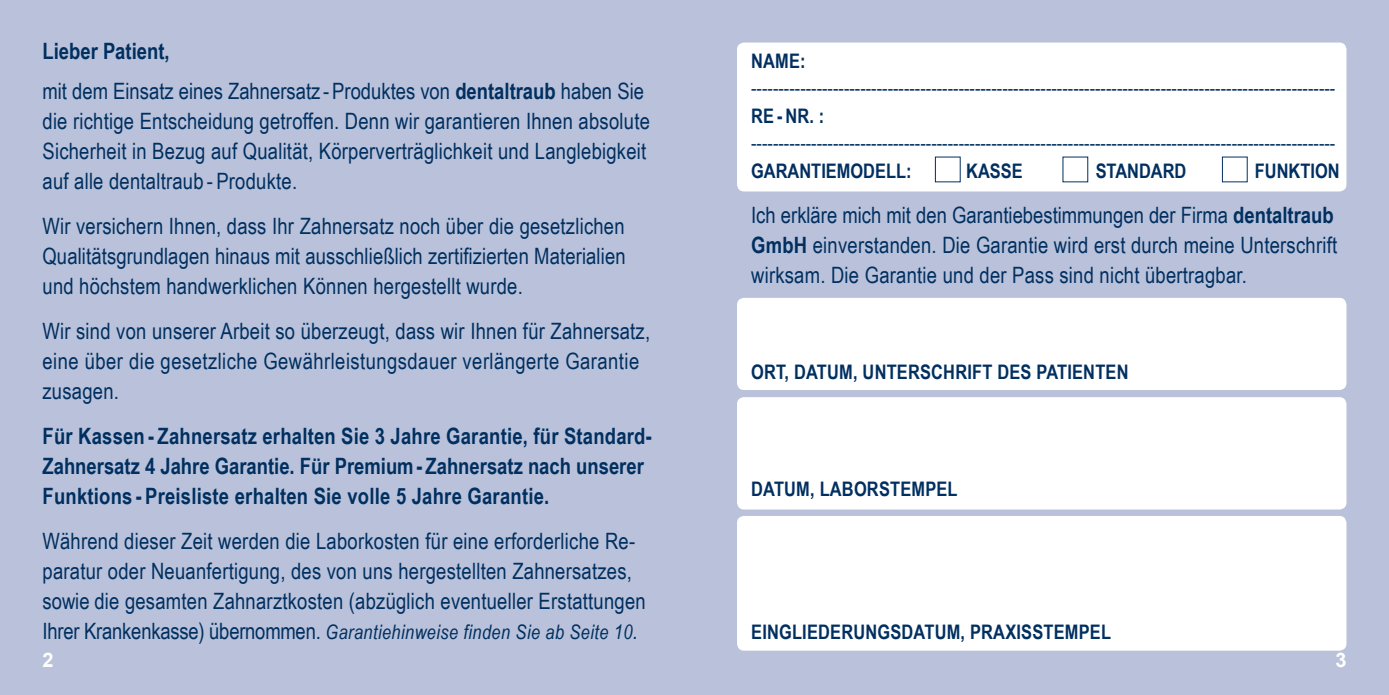
<style>
.page{position:relative;width:1389px;height:695px;background:#fff}
.page>*{position:absolute;margin:0;border:0;box-sizing:border-box;transform-origin:0 0}
.t1{font:22.5px/30px "Arial Narrow";letter-spacing:.01em;color:#002f60}
.t2{font:700 22.5px/30px "Arial Narrow";letter-spacing:.01em;color:#002f60}
.t3{font:20px "Arial Narrow";color:#002f60}
.t4{font:700 20px "Arial Narrow";letter-spacing:.01em;color:#002f60}
.t5{font:italic 20px "Arial Narrow";letter-spacing:.02em;color:#002f60}
.t6{font:700 20px "Arial";color:#fff}
.s1{font-weight:700}
.s2{font-style:normal;font-size:22.5px}
.s3{font-size:22.5px}
</style>
<div class="page">
<div style="left:0;top:0;width:1389px;height:694px;background:#b9c2da"></div>
<div style="left:737px;top:516px;width:609px;height:134px;background:#fff;border-radius:7px"></div>
<div style="left:737px;top:298px;width:609px;height:92px;background:#fff;border-radius:7px"></div>
<div style="left:737px;top:397px;width:609px;height:112px;background:#fff;border-radius:7px"></div>
<div style="left:737px;top:43px;width:609px;height:148px;background:#fff;border-radius:7px"></div>
<p class="t1" style="left:43px;top:30px;width:603px;line-height:40px"><span class="s1">Lieber Patient,<br></span>mit dem Einsatz eines Zahnersatz -Produktes von <span class="s1">dentaltraub</span> haben Sie</p>
<p class="t1" style="left:43px;top:105px;width:609px">die richtige Entscheidung getroffen. Denn wir garantieren Ihnen absolute<br>Sicherheit in Bezug auf Qualität, Körperverträglichkeit und Langlebigkeit auf alle dentaltraub - Produkte.</p>
<p class="t1" style="left:43px;top:210px;width:585px;text-align:justify">Wir versichern Ihnen, dass Ihr Zahnersatz noch über die gesetzlichen Qualitäts-grundlagen hinaus mit ausschließlich zertifizierten Materialien und höchstem handwerklichen Können hergestellt wurde.</p>
<p class="t1" style="left:43px;top:315px;width:609px">Wir sind von unserer Arbeit so überzeugt, dass wir Ihnen für Zahnersatz, eine über die gesetzliche Gewährleistungsdauer verlängerte Garantie zusagen.</p>
<p class="t2" style="left:43px;top:420px;width:611px">Für Kassen - Zahnersatz erhalten Sie 3 Jahre Garantie, für Standard-<br>Zahnersatz 4 Jahre Garantie. Für Premium-Zahnersatz nach unserer<br>Funktions - Preisliste erhalten Sie volle 5 Jahre Garantie.</p>
<p class="t1" style="left:43px;top:525px;width:605px">Während dieser Zeit werden die Laborkosten für eine erforderliche Re&shy;paratur oder Neuanfertigung, des von uns hergestellten Zahnersatzes, sowie die gesamten Zahnarztkosten (abzüglich eventueller Erstattungen</p>
<p class="t5" style="left:43px;top:618px;width:597px"><span class="s2">Ihrer Krankenkasse) übernommen.</span> Garantiehinweise finden Sie ab Seite 10<span class="s3">.</span></p>
<p class="t4" style="left:751px;top:46px;width:56px">NAME:</p>
<p class="t3" style="left:751px;top:73px;width:586px">-----------------------------------------------------------------------------------------------------------</p>
<p class="t4" style="left:751px;top:101px;width:75px">RE -NR. :</p>
<p class="t3" style="left:751px;top:128px;width:586px">-----------------------------------------------------------------------------------------------------------</p>
<p class="t4" style="left:751px;top:156px;width:162px">GARANTIEMODELL:</p>
<p class="t4" style="left:966px;top:156px;width:58px">KASSE</p>
<p class="t4" style="left:1096px;top:156px;width:92px">STANDARD</p>
<p class="t4" style="left:1255px;top:156px;width:86px">FUNKTION</p>
<p class="t1" style="left:751px;top:199px;width:587px">Ich erkläre mich mit den Garantiebestimmungen der Firma <span class="s1">dentaltraub<br>GmbH</span> einverstanden. Die Garantie wird erst durch meine Unterschrift wirksam. Die Garantie und der Pass sind nicht übertragbar.</p>
<p class="t4" style="left:751px;top:357px;width:379px">ORT, DATUM, UNTERSCHRIFT DES PATIENTEN</p>
<p class="t4" style="left:751px;top:474px;width:208px">DATUM, LABORSTEMPEL</p>
<p class="t4" style="left:751px;top:616px;width:361px">EINGLIEDERUNGSDATUM, PRAXISSTEMPEL</p>
<p class="t6" style="left:43px;top:646px;width:13px">2</p>
<p class="t6" style="left:1335px;top:646px;width:13px">3</p>
</div>
